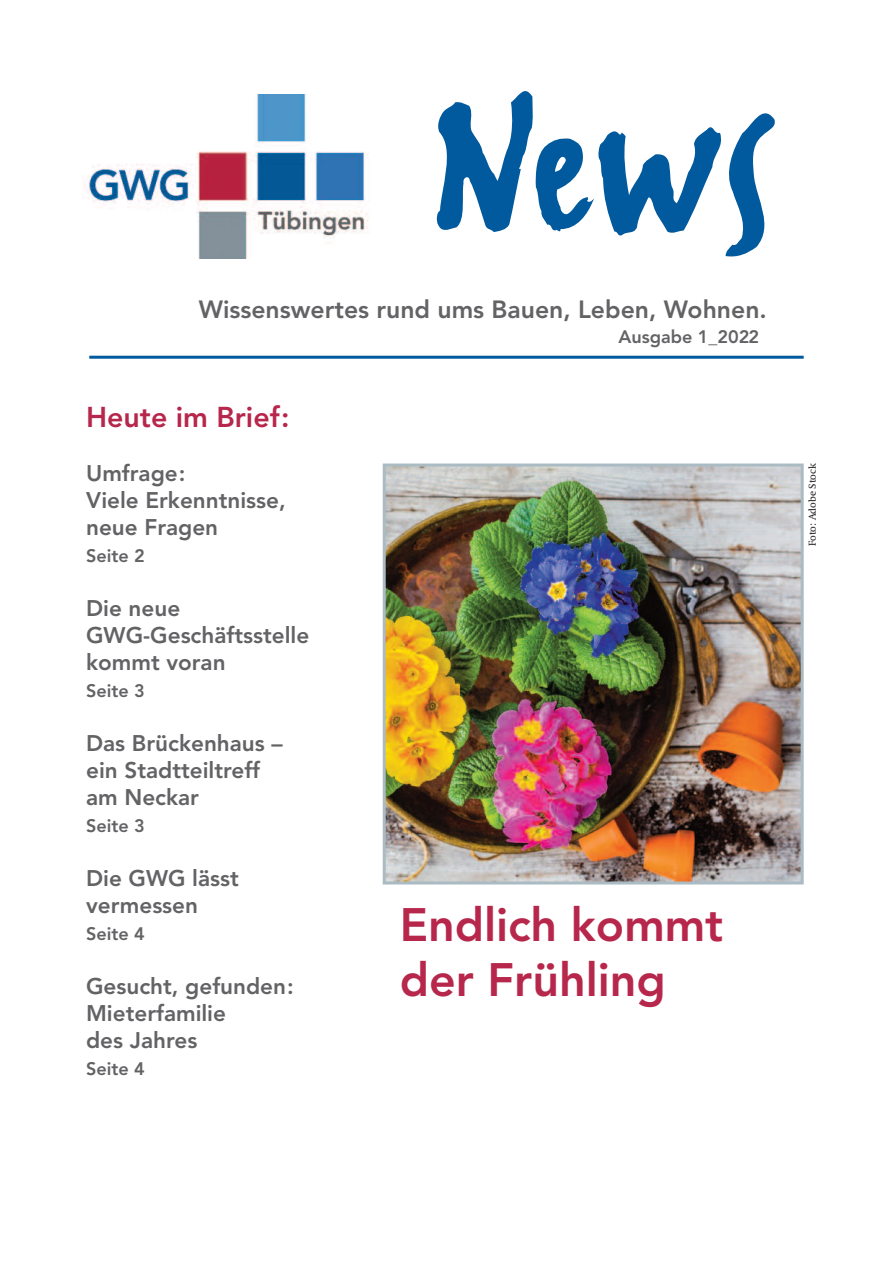
<style>
.page{position:relative;width:893px;height:1263px;background:#fff}
.page>*{position:absolute;margin:0;border:0;box-sizing:border-box;transform-origin:0 0}
.t1{font:232.5px "FF Erikrighthand";color:#015a9d}
.t2{font:800 46.5px/55.5px "Avenir";color:#b6274b}
.t3{font:800 28.5px "Avenir";color:#b6274b}
.t4{font:800 24.75px "Avenir";color:#636366}
.t5{font:800 22.5px/27px "Avenir";color:#636366}
.t6{font:800 18px "Avenir";color:#636366}
.t7{font:10.5px "Swift EF";color:#231f20}
</style>
<div class="page">
<img style="left:83px;top:95px;width:286px;height:163px">
<img style="left:387px;top:467px;width:413px;height:413px">
<div style="left:383px;top:463px;width:421px;height:421px;border:3px solid #aabbc4"></div>
<hr style="left:89px;top:356px;width:715px;height:3px;background:#015a9d">
<h1 class="t1" style="left:432px;top:13px;width:343px">News</h1>
<p class="t4" style="left:199px;top:300px;width:570px">Wissenswertes rund ums Bauen, Leben, Wohnen.</p>
<p class="t6" style="left:619px;top:329px;width:142px">Ausgabe 1_2022</p>
<p class="t3" style="left:86px;top:405px;width:205px">Heute im Brief:</p>
<p class="t5" style="left:86px;top:462px;width:201px">Umfrage:<br>Viele Erkenntnisse, neue Fragen</p>
<p class="t6" style="left:86px;top:548px;width:60px">Seite 2</p>
<p class="t5" style="left:86px;top:597px;width:225px">Die neue<br>GWG-Geschäftsstelle kommt voran</p>
<p class="t6" style="left:86px;top:683px;width:60px">Seite 3</p>
<p class="t5" style="left:86px;top:732px;width:198px">Das Brückenhaus – ein Stadtteiltreff am Neckar</p>
<p class="t6" style="left:86px;top:818px;width:60px">Seite 3</p>
<p class="t5" style="left:86px;top:867px;width:154px">Die GWG lässt vermessen</p>
<p class="t6" style="left:86px;top:926px;width:60px">Seite 4</p>
<p class="t5" style="left:86px;top:975px;width:209px">Gesucht, gefunden:<br>Mieterfamilie<br>des Jahres</p>
<p class="t6" style="left:86px;top:1061px;width:60px">Seite 4</p>
<h2 class="t2" style="left:400px;top:901px;width:325px">Endlich kommt der Frühling</h2>
<p class="t7" style="left:806px;top:546px;width:84px;rotate:-90deg">Foto: Adobe Stock</p>
</div>
